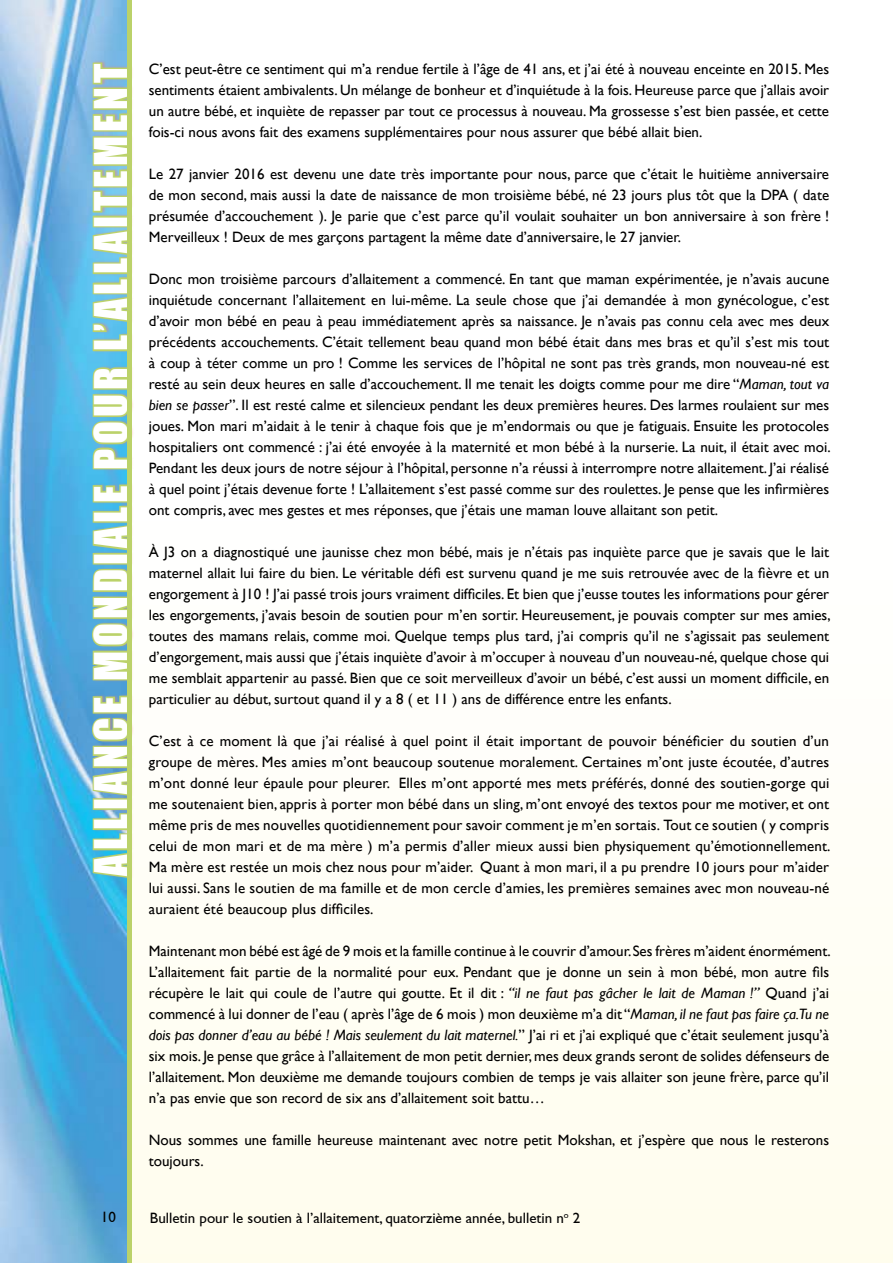
<style>
.page{position:relative;width:893px;height:1263px;background:#fff}
.page>*{position:absolute;margin:0;border:0;box-sizing:border-box;transform-origin:0 0}
.t1{font:42px "Impact";letter-spacing:.1em;color:#fff}
.t2{font:15px/21px "Gill Sans";color:#000;text-align:justify}
.t3{font:15px "Gill Sans";color:#000}
.s1{font-style:italic}
</style>
<div class="page">
<img style="left:0;top:0;width:127px;height:1263px">
<div style="left:131px;top:0;width:762px;height:1263px;background:linear-gradient(to right,#fffefa,#fffefa)"></div>
<div style="left:91px;top:59px;width:44px;height:822px;background:#fefdfa"></div>
<svg style="left:60px;top:61px;width:72px;height:819px;background:#88c5cc"></svg>
<hr style="left:127px;top:0;width:4px;height:1263px;background:#bbd26a">
<h1 class="t1" style="left:78px;top:876px;width:814px;rotate:-90deg">Alliance Mondiale pour l’Allaitement</h1>
<p class="t2" style="left:149px;top:59px;width:682px">C’est peut-être ce sentiment qui m’a rendue fertile à l’âge de 41 ans, et j’ai été à nouveau enceinte en 2015. Mes sentiments étaient ambivalents. Un mélange de bonheur et d’inquiétude à la fois. Heureuse parce que j’allais avoir un autre bébé, et inquiète de repasser par tout ce processus à nouveau. Ma grossesse s’est bien passée, et cette fois-ci nous avons fait des examens supplémentaires pour nous assurer que bébé allait bien.</p>
<p class="t2" style="left:149px;top:164px;width:682px">Le 27 janvier 2016 est devenu une date très importante pour nous, parce que c’était le huitième anniversaire de mon second, mais aussi la date de naissance de mon troisième bébé, né 23 jours plus tôt que la DPA ( date présumée d’accouchement ). Je parie que c’est parce qu’il voulait souhaiter un bon anniversaire à son frère !<br>Merveilleux ! Deux de mes garçons partagent la même date d’anniversaire, le 27 janvier.</p>
<p class="t2" style="left:149px;top:269px;width:683px">Donc mon troisième parcours d’allaitement a commencé. En tant que maman expérimentée, je n’avais aucune inquiétude concernant l’allaitement en lui-même. La seule chose que j’ai demandée à mon gynécologue, c’est d’avoir mon bébé en peau à peau immédiatement après sa naissance. Je n’avais pas connu cela avec mes deux précédents accouchements. C’était tellement beau quand mon bébé était dans mes bras et qu’il s’est mis tout à coup à téter comme un pro ! Comme les services de l’hôpital ne sont pas très grands, mon nouveau-né est resté au sein deux heures en salle d’accouchement. Il me tenait les doigts comme pour me dire “<span class="s1">Maman, tout va bien se passer</span>”. Il est resté calme et silencieux pendant les deux premières heures. Des larmes roulaient sur mes joues. Mon mari m’aidait à le tenir à chaque fois que je m’endormais ou que je fatiguais. Ensuite les protocoles hospitaliers ont commencé : j’ai été envoyée à la maternité et mon bébé à la nurserie. La nuit, il était avec moi.<br>Pendant les deux jours de notre séjour à l’hôpital, personne n’a réussi à interrompre notre allaitement. J’ai réalisé à quel point j’étais devenue forte ! L’allaitement s’est passé comme sur des roulettes. Je pense que les infirmières ont compris, avec mes gestes et mes réponses, que j’étais une maman louve allaitant son petit.</p>
<p class="t2" style="left:149px;top:542px;width:683px">À J3 on a diagnostiqué une jaunisse chez mon bébé, mais je n’étais pas inquiète parce que je savais que le lait maternel allait lui faire du bien. Le véritable défi est survenu quand je me suis retrouvée avec de la fièvre et un engorgement à J10 ! J’ai passé trois jours vraiment difficiles. Et bien que j’eusse toutes les informations pour gérer les engorgements, j’avais besoin de soutien pour m’en sortir. Heureusement, je pouvais compter sur mes amies, toutes des mamans relais, comme moi. Quelque temps plus tard, j’ai compris qu’il ne s’agissait pas seulement d’engorgement, mais aussi que j’étais inquiète d’avoir à m’occuper à nouveau d’un nouveau-né, quelque chose qui me semblait appartenir au passé. Bien que ce soit merveilleux d’avoir un bébé, c’est aussi un moment difficile, en particulier au début, surtout quand il y a 8 ( et 11 ) ans de différence entre les enfants.</p>
<p class="t2" style="left:149px;top:731px;width:683px">C’est à ce moment là que j’ai réalisé à quel point il était important de pouvoir bénéficier du soutien d’un groupe de mères. Mes amies m’ont beaucoup soutenue moralement. Certaines m’ont juste écoutée, d’autres m’ont donné leur épaule pour pleurer. Elles m’ont apporté mes mets préférés, donné des soutien-gorge qui me soutenaient bien, appris à porter mon bébé dans un sling, m’ont envoyé des textos pour me motiver, et ont même pris de mes nouvelles quotidiennement pour savoir comment je m’en sortais. Tout ce soutien ( y compris celui de mon mari et de ma mère ) m’a permis d’aller mieux aussi bien physiquement qu’émotionnellement.<br>Ma mère est restée un mois chez nous pour m’aider. Quant à mon mari, il a pu prendre 10 jours pour m’aider lui aussi. Sans le soutien de ma famille et de mon cercle d’amies, les premières semaines avec mon nouveau-né auraient été beaucoup plus difficiles.</p>
<p class="t2" style="left:149px;top:941px;width:683px">Maintenant mon bébé est âgé de 9 mois et la famille continue à le couvrir d’amour. Ses frères m’aident énormément.<br>L’allaitement fait partie de la normalité pour eux. Pendant que je donne un sein à mon bébé, mon autre fils récupère le lait qui coule de l’autre qui goutte. Et il dit : <span class="s1">“il ne faut pas gâcher le lait de Maman !”</span> Quand j’ai commencé à lui donner de l’eau ( après l’âge de 6 mois ) mon deuxième m’a dit “<span class="s1">Maman, il ne faut pas faire ça.Tu ne dois pas donner d’eau au bébé ! Mais seulement du lait maternel.</span>” J’ai ri et j’ai expliqué que c’était seulement jusqu’à six mois. Je pense que grâce à l’allaitement de mon petit dernier, mes deux grands seront de solides défenseurs de l’allaitement. Mon deuxième me demande toujours combien de temps je vais allaiter son jeune frère, parce qu’il n’a pas envie que son record de six ans d’allaitement soit battu…</p>
<p class="t2" style="left:149px;top:1130px;width:682px">Nous sommes une famille heureuse maintenant avec notre petit Mokshan, et j’espère que nous le resterons toujours.</p>
<p class="t3" style="left:101px;top:1209px;width:16px">1 0</p>
<p class="t3" style="left:150px;top:1209px;width:432px">Bulletin pour le soutien à l’allaitement, quatorzième année, bulletin n<sup>o</sup> 2</p>
</div>
